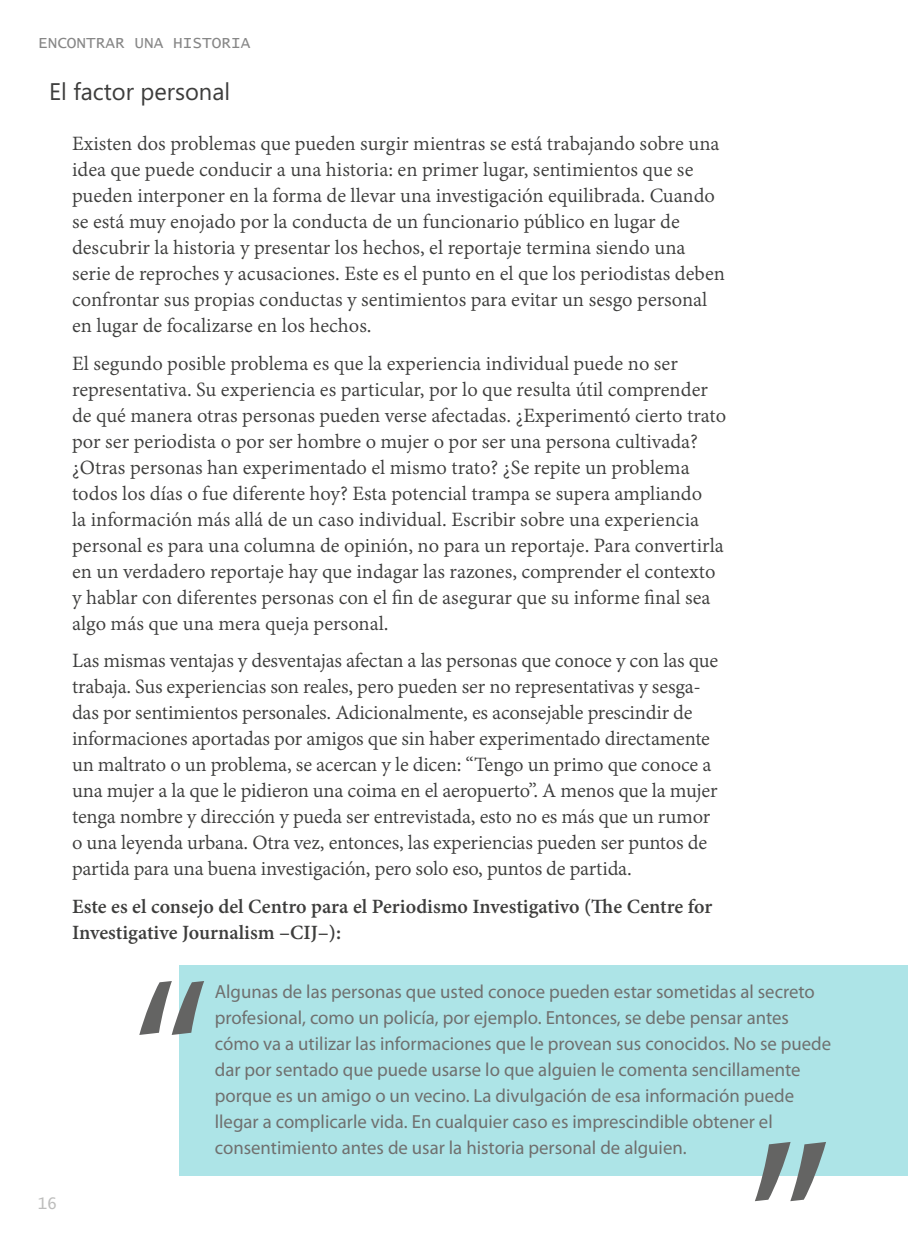
<style>
.page{position:relative;width:908px;height:1248px;background:#fff}
.page>*{position:absolute;margin:0;border:0;box-sizing:border-box;transform-origin:0 0}
.t1{font:242.8px "Myriad Pro";color:#646463}
.t2{font:221.2px "Myriad Pro";color:#646463}
.t3{font:24px "Microsoft Phags Pa";color:#3d3d3c}
.t4{font:22px/26px "Adobe Devanagari";color:#3d3d3c}
.t5{font:700 22px/26px "Adobe Devanagari";color:#3d3d3c}
.t6{font:19px/26px "Myriad Pro";color:#70706f}
.t7{font:16px "Lucida Console";color:#878787}
.t8{font:16px "Lucida Console";color:#bdbdbc}
</style>
<div class="page">
<div style="left:179px;top:965px;width:728px;height:210px;background:#ade4e7"></div>
<p class="t7" style="left:38px;top:35px;width:214px">ENCONTRAR UNA HISTORIA</p>
<p class="t3" style="left:49px;top:75px;width:182px">El factor personal</p>
<p class="t4" style="left:72px;top:132px;width:654px">Existen dos problemas que pueden surgir mientras se está trabajando sobre una idea que puede conducir a una historia: en primer lugar, sentimientos que se pueden interponer en la forma de llevar una investigación equilibrada. Cuando se está muy enojado por la conducta de un funcionario público en lugar de descubrir la historia y presentar los hechos, el reportaje termina siendo una serie de reproches y acusaciones. Este es el punto en el que los periodistas deben confrontar sus propias conductas y sentimientos para evitar un sesgo personal en lugar de focalizarse en los hechos.</p>
<p class="t4" style="left:72px;top:352px;width:655px">El segundo posible problema es que la experiencia individual puede no ser representativa. Su experiencia es particular, por lo que resulta útil comprender de qué manera otras personas pueden verse afectadas. ¿Experimentó cierto trato por ser periodista o por ser hombre o mujer o por ser una persona cultivada? ¿Otras personas han experimentado el mismo trato? ¿Se repite un problema todos los días o fue diferente hoy? Esta potencial trampa se supera ampliando<br>la información más allá de un caso individual. Escribir sobre una experiencia personal es para una columna de opinión, no para un reportaje. Para convertirla en un verdadero reportaje hay que indagar las razones, comprender el contexto y hablar con diferentes personas con el fin de asegurar que su informe final sea algo más que una mera queja personal.</p>
<p class="t4" style="left:72px;top:649px;width:647px">Las mismas ventajas y desventajas afectan a las personas que conoce y con las que trabaja. Sus experiencias son reales, pero pueden ser no representativas y sesga&shy;das por sentimientos personales. Adicionalmente, es aconsejable prescindir de informaciones aportadas por amigos que sin haber experimentado directamente un maltrato o un problema, se acercan y le dicen: “Tengo un primo que conoce a una mujer a la que le pidieron una coima en el aeropuerto”. A menos que la mujer tenga nombre y dirección y pueda ser entrevistada, esto no es más que un rumor o una leyenda urbana. Otra vez, entonces, las experiencias pueden ser puntos de partida para una buena investigación, pero solo eso, puntos de partida.</p>
<p class="t5" style="left:72px;top:895px;width:641px">Este es el consejo del Centro para el Periodismo Investigativo (The Centre for<br>Investigative Journalism –CIJ–):</p>
<p class="t8" style="left:37px;top:1196px;width:21px">16</p>
<h2 class="t2" style="left:132px;top:923px;width:79px">“</h2>
<p class="t6" style="left:215px;top:978px;width:617px">Algunas de las personas que usted conoce pueden estar sometidas al secreto profesional, como un policía, por ejemplo. Entonces, se debe pensar antes cómo va a utilizar las informaciones que le provean sus conocidos. No se puede dar por sentado que puede usarse lo que alguien le comenta sencillamente porque es un amigo o un vecino. La divulgación de esa información puede llegar a complicarle vida. En cualquier caso es imprescindible obtener el</p>
<p class="t6" style="left:215px;top:1134px;width:473px">consentimiento antes de usar la historia personal de alguien.</p>
<h1 class="t1" style="left:746px;top:1078px;width:86px">”</h1>
</div>
